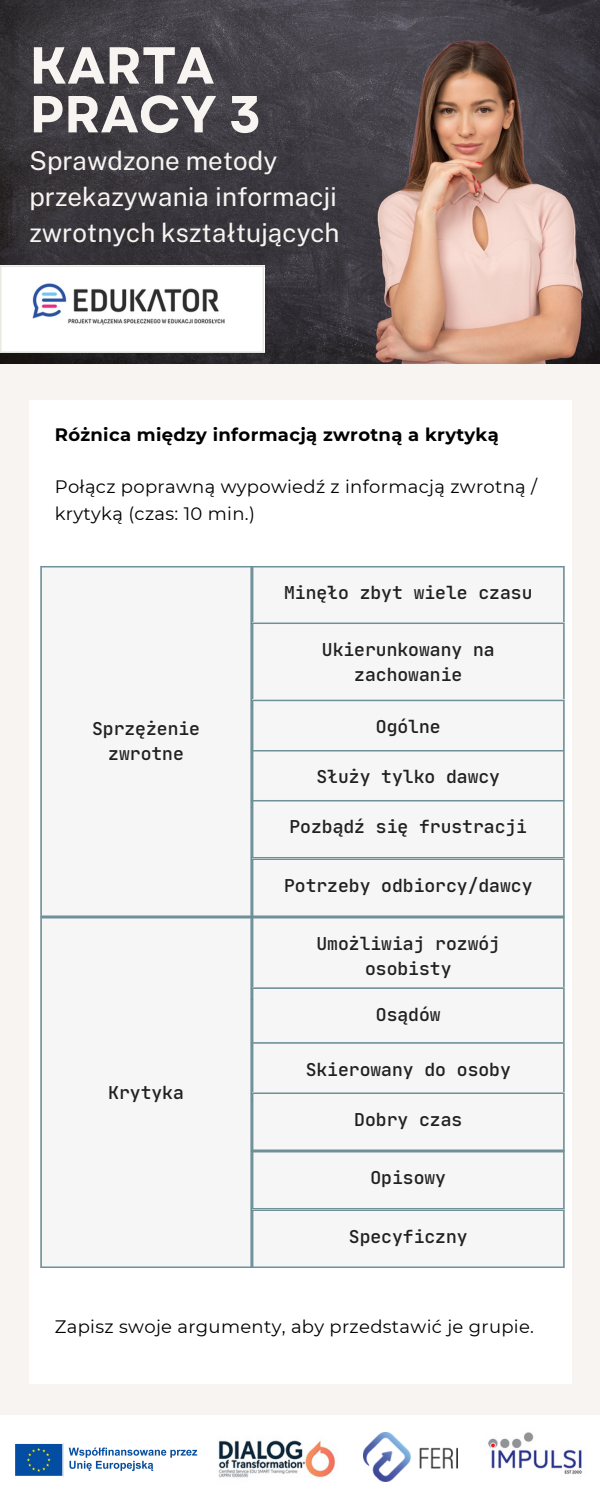
<style>
.page{position:relative;width:600px;height:1500px;background:#f8f4f2}
.page>*{position:absolute;margin:0;border:0;box-sizing:border-box;transform-origin:0 0}
.t1{font:700 52px/48.8px "Garet";color:#f8f4f2}
.t2{font:26px/36px "Public Sans";color:#f8f4f2}
.t3{font:500 18px/24.8px "Jet Brains Mono";color:#202020;text-align:center}
.t4{font:18px/26.2px "Montserrat";letter-spacing:.02em;color:#000}
.t5{font:700 18px "Montserrat";letter-spacing:.02em;color:#000}
</style>
<div class="page">
<img style="left:0;top:0;width:600px;height:364px">
<div style="left:0;top:1416px;width:600px;height:84px;background:#fff"></div>
<img style="left:218px;top:1440px;width:118px;height:38px">
<img style="left:488px;top:1432px;width:94px;height:42px">
<img style="left:363px;top:1432px;width:95px;height:50px">
<div style="left:0;top:265px;width:264px;height:88px;background:#fff"></div>
<hr style="left:0;top:267px;width:2px;height:84px;background:#e6eae2">
<hr style="left:263px;top:267px;width:1px;height:84px;background:#e6eae2">
<hr style="left:0;top:265px;width:264px;height:2px;background:#e6eae2">
<hr style="left:0;top:351px;width:264px;height:2px;background:#e6eae2">
<div style="left:30px;top:400px;width:542px;height:984px;background:#fff"></div>
<div style="left:40px;top:566px;width:212px;height:351px;background:#f6f6f6"></div>
<hr style="left:40px;top:567px;width:2px;height:348px;background:#6e9199">
<hr style="left:250px;top:567px;width:2px;height:348px;background:#6e9199">
<hr style="left:40px;top:566px;width:212px;height:1px;background:#6e9199">
<hr style="left:40px;top:915px;width:212px;height:2px;background:#6e9199">
<div style="left:252px;top:566px;width:313px;height:58px;background:#f6f6f6"></div>
<hr style="left:252px;top:567px;width:1px;height:56px;background:#6e9199">
<hr style="left:563px;top:567px;width:2px;height:56px;background:#6e9199">
<hr style="left:252px;top:566px;width:313px;height:1px;background:#6e9199">
<div style="left:252px;top:623px;width:313px;height:83px;background:#f6f6f6"></div>
<hr style="left:252px;top:624px;width:1px;height:80px;background:#6e9199">
<hr style="left:563px;top:624px;width:2px;height:80px;background:#6e9199">
<hr style="left:252px;top:623px;width:313px;height:1px;background:#6e9199">
<div style="left:252px;top:700px;width:313px;height:58px;background:#f6f6f6"></div>
<hr style="left:252px;top:701px;width:1px;height:56px;background:#6e9199">
<hr style="left:563px;top:701px;width:2px;height:56px;background:#6e9199">
<hr style="left:252px;top:700px;width:313px;height:1px;background:#6e9199">
<div style="left:252px;top:750px;width:313px;height:58px;background:#f6f6f6"></div>
<hr style="left:252px;top:752px;width:1px;height:55px;background:#6e9199">
<hr style="left:563px;top:752px;width:2px;height:55px;background:#6e9199">
<hr style="left:252px;top:750px;width:313px;height:2px;background:#6e9199">
<div style="left:252px;top:800px;width:313px;height:58px;background:#f6f6f6"></div>
<hr style="left:252px;top:801px;width:1px;height:56px;background:#6e9199">
<hr style="left:563px;top:801px;width:2px;height:56px;background:#6e9199">
<hr style="left:252px;top:800px;width:313px;height:1px;background:#6e9199">
<hr style="left:252px;top:857px;width:313px;height:1px;background:#6e9199">
<div style="left:252px;top:858px;width:313px;height:59px;background:#f6f6f6"></div>
<hr style="left:252px;top:860px;width:1px;height:55px;background:#6e9199">
<hr style="left:563px;top:860px;width:2px;height:55px;background:#6e9199">
<hr style="left:252px;top:858px;width:313px;height:2px;background:#6e9199">
<hr style="left:252px;top:915px;width:313px;height:2px;background:#6e9199">
<div style="left:40px;top:917px;width:212px;height:351px;background:#f6f6f6"></div>
<hr style="left:40px;top:918px;width:2px;height:348px;background:#6e9199">
<hr style="left:250px;top:918px;width:2px;height:348px;background:#6e9199">
<hr style="left:40px;top:917px;width:212px;height:1px;background:#6e9199">
<hr style="left:40px;top:1266px;width:212px;height:2px;background:#6e9199">
<div style="left:252px;top:917px;width:313px;height:83px;background:#f6f6f6"></div>
<hr style="left:252px;top:918px;width:1px;height:81px;background:#6e9199">
<hr style="left:563px;top:918px;width:2px;height:81px;background:#6e9199">
<hr style="left:252px;top:917px;width:313px;height:1px;background:#6e9199">
<div style="left:252px;top:987px;width:313px;height:59px;background:#f6f6f6"></div>
<hr style="left:252px;top:989px;width:1px;height:55px;background:#6e9199">
<hr style="left:563px;top:989px;width:2px;height:55px;background:#6e9199">
<hr style="left:252px;top:987px;width:313px;height:2px;background:#6e9199">
<div style="left:252px;top:1042px;width:313px;height:59px;background:#f6f6f6"></div>
<hr style="left:252px;top:1044px;width:1px;height:55px;background:#6e9199">
<hr style="left:563px;top:1044px;width:2px;height:55px;background:#6e9199">
<hr style="left:252px;top:1042px;width:313px;height:2px;background:#6e9199">
<div style="left:252px;top:1092px;width:313px;height:59px;background:#f6f6f6"></div>
<hr style="left:252px;top:1094px;width:1px;height:55px;background:#6e9199">
<hr style="left:563px;top:1094px;width:2px;height:55px;background:#6e9199">
<hr style="left:252px;top:1092px;width:313px;height:2px;background:#6e9199">
<hr style="left:252px;top:1149px;width:313px;height:2px;background:#6e9199">
<div style="left:252px;top:1151px;width:313px;height:58px;background:#f6f6f6"></div>
<hr style="left:252px;top:1152px;width:1px;height:56px;background:#6e9199">
<hr style="left:563px;top:1152px;width:2px;height:56px;background:#6e9199">
<hr style="left:252px;top:1151px;width:313px;height:1px;background:#6e9199">
<hr style="left:252px;top:1208px;width:313px;height:1px;background:#6e9199">
<div style="left:252px;top:1209px;width:313px;height:59px;background:#f6f6f6"></div>
<hr style="left:252px;top:1211px;width:1px;height:55px;background:#6e9199">
<hr style="left:563px;top:1211px;width:2px;height:55px;background:#6e9199">
<hr style="left:252px;top:1209px;width:313px;height:2px;background:#6e9199">
<hr style="left:252px;top:1266px;width:313px;height:2px;background:#6e9199">
<img style="left:32px;top:283px;width:193px;height:42px">
<img style="left:15px;top:1443px;width:183px;height:34px">
<p class="t1" style="left:30px;top:41px;width:233px">KARTA<br>PRACY 3</p>
<p class="t2" style="left:30px;top:142px;width:312px">Sprawdzone metody przekazywania informacji zwrotnych kształtujących</p>
<h3 class="t5" style="left:55px;top:423px;width:446px">Różnica między informacją zwrotną a krytyką</h3>
<p class="t4" style="left:55px;top:474px;width:484px">Połącz poprawną wypowiedź z informacją zwrotną / krytyką (czas: 10 min.)</p>
<p class="t3" style="left:92px;top:716px;width:109px">Sprzężenie zwrotne</p>
<p class="t3" style="left:108px;top:1080px;width:77px">Krytyka</p>
<p class="t3" style="left:284px;top:580px;width:250px">Minęło zbyt wiele czasu</p>
<p class="t3" style="left:322px;top:637px;width:174px">Ukierunkowany na zachowanie</p>
<p class="t3" style="left:376px;top:714px;width:66px">Ogólne</p>
<p class="t3" style="left:316px;top:764px;width:185px">Służy tylko dawcy</p>
<p class="t3" style="left:289px;top:814px;width:239px">Pozbądź się frustracji</p>
<p class="t3" style="left:284px;top:873px;width:250px">Potrzeby odbiorcy/dawcy</p>
<p class="t3" style="left:316px;top:931px;width:185px">Umożliwiaj rozwój osobisty</p>
<p class="t3" style="left:376px;top:1002px;width:66px">Osądów</p>
<p class="t3" style="left:306px;top:1057px;width:207px">Skierowany do osoby</p>
<p class="t3" style="left:354px;top:1107px;width:109px">Dobry czas</p>
<p class="t3" style="left:370px;top:1165px;width:77px">Opisowy</p>
<p class="t3" style="left:349px;top:1224px;width:120px">Specyficzny</p>
<p class="t4" style="left:55px;top:1314px;width:481px">Zapisz swoje argumenty, aby przedstawić je grupie.</p>
</div>
